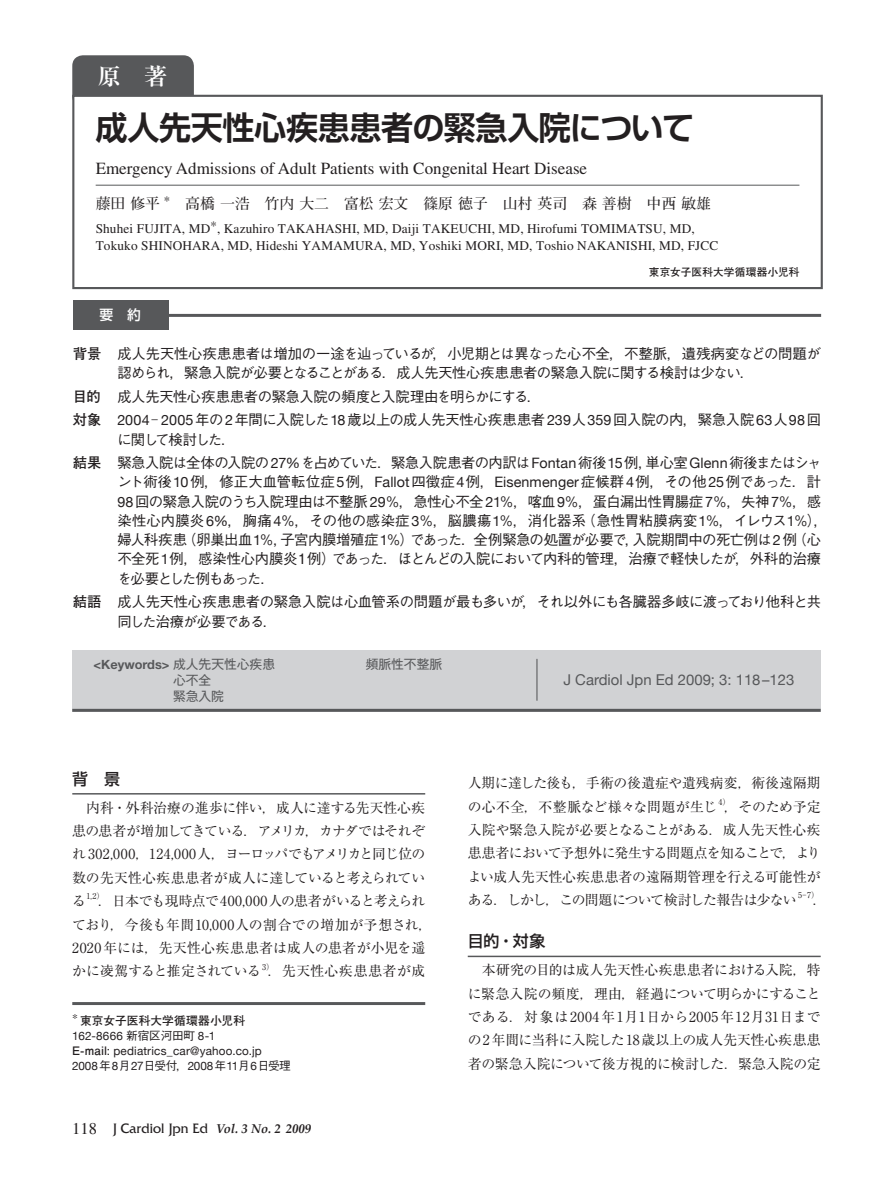
<style>
.page{position:relative;width:893px;height:1191px;background:#fff}
.page>*{position:absolute;margin:0;border:0;box-sizing:border-box;transform-origin:0 0}
.t1{font:700 32.4px "Shin Go Pro De";letter-spacing:-.015em;color:#231f20}
.t2{font:700 23.4px "Ryumin Pro";color:#fff}
.t3{font:16.95px "Times";color:#231f20}
.t4{font:500 15.9px "Shin Go Pro";color:#231f20}
.t5{font:700 14.85px "Futo Min A101 Pro";color:#231f20}
.t6{font:14.85px "Helvetica Neue";color:#57585a}
.t7{font:500 14.4px/19.2px "Gothic BBB Pro";letter-spacing:-.035em;color:#231f20}
.t8{font:500 14.4px/23.5px "Gothic BBB Pro";letter-spacing:-.055em;color:#231f20}
.t9{font:14.4px "Friz Quadrata";color:#231f20}
.t10{font:13.8px/23.4px "Ryumin Pro";letter-spacing:-.01em;color:#231f20;text-align:justify}
.t11{font:13.8px/23.4px "Ryumin Pro";letter-spacing:.01em;color:#231f20}
.t12{font:13.8px "Ryumin Pro";letter-spacing:.035em;color:#231f20}
.t13{font:500 13.8px "Shin Go Pro";color:#fff}
.t14{font:13.35px/17px "Times";letter-spacing:.01em;color:#231f20}
.t15{font:700 12.75px "Helvetica Neue";color:#57585a}
.t16{font:12.75px/15.9px "Gothic MB101 Pro";color:#57585a}
.t17{font:11.7px/14.9px "Helvetica Neue";letter-spacing:.015em;color:#231f20}
.t18{font:700 11.7px "Futo Go B101 Pro";letter-spacing:.005em;color:#231f20}
.t19{font:700 10.65px "Futo Go B101 Pro";letter-spacing:.01em;color:#231f20}
.t20{font:8.1px "Ryumin Pro";color:#231f20}
.s1{font-family:"Futo Go B101 Pro";font-weight:700}
.s2{font-family:"Helvetica Neue";font-weight:400}
.s3{font-family:"Ryumin Pro";font-weight:400}
.s4{font-family:"Gothic MB101 Pro";font-weight:400}
.s5{font-family:"Gothic BBB Pro";font-weight:500}
.s6{font-family:"Times";font-size:16.5px}
.s7{font-family:"Palatino";font-weight:700;font-style:italic;font-size:12.75px}
</style>
<div class="page">
<hr style="left:94px;top:314px;width:727px;height:3px;background:#57585a">
<div style="left:73px;top:300px;width:95px;height:30px;background:#57585a"></div>
<div style="left:72px;top:55px;width:122px;height:52px;background:#57585a;border-radius:11px"></div>
<div style="left:73px;top:96px;width:749px;height:192px;background:#fff"></div>
<hr style="left:96px;top:185px;width:703px;height:1px;background:#57585a">
<div style="left:72px;top:95px;width:751px;height:194px;border:2px solid #57585a"></div>
<div style="left:72px;top:650px;width:749px;height:62px;background:#d1d2d4"></div>
<hr style="left:72px;top:709px;width:749px;height:3px;background:#57585a">
<hr style="left:536px;top:659px;width:1px;height:41px;background:#57585a">
<hr style="left:72px;top:1002px;width:353px;height:3px;background:#57585a">
<hr style="left:72px;top:793px;width:353px;height:1px;background:#57585a">
<hr style="left:468px;top:955px;width:353px;height:2px;background:#57585a">
<h2 class="t2" style="left:97px;top:57px;width:72px">原　著</h2>
<h1 class="t1" style="left:96px;top:101px;width:600px">成人先天性心疾患患者の緊急入院について</h1>
<p class="t3" style="left:96px;top:159px;width:493px">Emergency Admissions of Adult Patients with Congenital Heart Disease</p>
<p class="t5" style="left:96px;top:192px;width:617px">藤田 修平 <sup>*</sup>　高橋 一浩　竹内 大二　富松 宏文　篠原 徳子　山村 英司　森 善樹　中西 敏雄</p>
<p class="t14" style="left:96px;top:220px;width:624px">Shuhei FUJITA, MD<sup>*</sup>, Kazuhiro TAKAHASHI, MD, Daiji TAKEUCHI, MD, Hirofumi TOMIMATSU, MD,<br>Tokuko SHINOHARA, MD, Hideshi YAMAMURA, MD, Yoshiki MORI, MD, Toshio NAKANISHI, MD, FJCC</p>
<p class="t19" style="left:649px;top:263px;width:152px">東京女子医科大学循環器小児科</p>
<p class="t13" style="left:99px;top:304px;width:43px">要　約</p>
<p class="t7" style="left:117px;top:342px;width:705px;text-indent:-45px"><span class="s1">背景</span> 成人先天性心疾患患者は増加の一途を辿っているが，小児期とは異なった心不全，不整脈，遺残病変などの問題が認められ，緊急入院が必要となることがある．成人先天性心疾患患者の緊急入院に関する検討は少ない．</p>
<p class="t7" style="left:73px;top:383px;width:750px;line-height:23.5px"><span class="s1">目的</span> 成人先天性心疾患患者の緊急入院の頻度と入院理由を明らかにする．<br><span class="s1">対象</span> <span class="s2">2004</span><span class="s3">–</span> <span class="s2">2005</span>年の<span class="s2">2</span>年間に入院した<span class="s2">18</span>歳以上の成人先天性心疾患患者<span class="s2">239</span>人<span class="s2">359</span>回入院の内，緊急入院<span class="s2">63</span>人<span class="s2">98</span>回</p>
<p class="t8" style="left:73px;top:425px;width:750px;text-indent:45px">に関して検討した．<br><span class="s1">結果</span> 緊急入院は全体の入院の<span class="s2">27%</span>を占めていた．緊急入院患者の内訳は<span class="s2">Fontan</span> 術後<span class="s2">15</span>例，単心室<span class="s2">Glenn</span> 術後またはシャ</p>
<p class="t7" style="left:117px;top:470px;width:712px">ント術後<span class="s2">10</span>例，修正大血管転位症<span class="s2">5</span>例，<span class="s2">Fallot</span>四徴症<span class="s2">4</span>例，<span class="s2">Eisenmenger</span>症候群<span class="s2">4</span>例，その他<span class="s2">25</span>例であった．計<span class="s2">98</span>回の緊急入院のうち入院理由は不整脈 <span class="s2">29</span>％，急性心不全 <span class="s2">21</span>％，喀血<span class="s2">9</span>％，蛋白漏出性胃腸症<span class="s2">7</span>％，失神<span class="s2">7</span>％，感染性心内膜炎<span class="s2">6%</span>，胸痛<span class="s2">4</span>％，その他の感染症<span class="s2">3</span>％，脳膿瘍<span class="s2">1</span>％，消化器系（急性胃粘膜病変<span class="s2">1</span>％，イレウス<span class="s2">1</span>％），婦人科疾患（卵巣出血<span class="s2">1</span>％，子宮内膜増殖症<span class="s2">1</span>％）であった．全例緊急の処置が必要で，入院期間中の死亡例は<span class="s2">2</span> 例（心不全死<span class="s2">1</span>例，感染性心内膜炎１例）であった．ほとんどの入院において内科的管理，治療で軽快したが，外科的治療を必要とした例もあった．</p>
<p class="t7" style="left:117px;top:590px;width:705px;text-indent:-45px"><span class="s1">結語</span> 成人先天性心疾患患者の緊急入院は心血管系の問題が最も多いが，それ以外にも各臓器多岐に渡っており他科と共同した治療が必要である．</p>
<p class="t15" style="left:94px;top:656px;width:183px">&lt;Keywords&gt; <span class="s4">成人先天性心疾患</span></p>
<p class="t16" style="left:173px;top:671px;width:53px">心不全緊急入院</p>
<p class="t16" style="left:366px;top:655px;width:78px">頻脈性不整脈</p>
<p class="t6" style="left:563px;top:671px;width:232px">J Cardiol Jpn Ed 2009; 3: 118–123</p>
<p class="t4" style="left:72px;top:765px;width:49px">背　景</p>
<p class="t10" style="left:72px;top:795px;width:354px">　内科・外科治療の進歩に伴い，成人に達する先天性心疾患の患者が増加してきている．アメリカ，カナダではそれぞれ302,000，124,000人，ヨーロッパでもアメリカと同じ位の数の先天性心疾患患者が成人に達していると考えられている</p>
<p class="t20" style="left:86px;top:890px;width:20px">1,2）</p>
<p class="t11" style="left:72px;top:888px;width:361px;text-indent:26px">．日本でも現時点で400,000人の患者がいると考えられており，今後も年間10,000人の割合での増加が予想され，<br>2020年には，先天性心疾患患者は成人の患者が小児を遥かに凌駕すると推定されている</p>
<p class="t20" style="left:262px;top:960px;width:13px">3）</p>
<p class="t12" style="left:268px;top:960px;width:159px">．先天性心疾患患者が成</p>
<p class="t18" style="left:72px;top:1011px;width:174px"><sup>*</sup>東京女子医科大学循環器小児科</p>
<p class="t17" style="left:72px;top:1028px;width:220px">162-8666 <span class="s5">新宿区河田町</span> 8-1<br><span class="s1">E-mail</span>: pediatrics_car@yahoo.co.jp<br>2008<span class="s5">年</span>8<span class="s5">月</span>27<span class="s5">日受付，</span>2008<span class="s5">年</span>11<span class="s5">月</span>6<span class="s5">日受理</span></p>
<p class="t9" style="left:72px;top:1120px;width:240px"><span class="s6">118</span> J Cardiol Jpn Ed <span class="s7">Vol. 3 No. 2 2009</span></p>
<p class="t10" style="left:468px;top:770px;width:354px">人期に達した後も，手術の後遺症や遺残病変，術後遠隔期の心不全，不整脈など様々な問題が生じ</p>
<p class="t20" style="left:718px;top:795px;width:14px">4）</p>
<p class="t10" style="left:468px;top:793px;width:354px;text-indent:256px">，そのため予定入院や緊急入院が必要となることがある．成人先天性心疾患患者において予想外に発生する問題点を知ることで，よりよい成人先天性心疾患患者の遠隔期管理を行える可能性がある．しかし，この問題について検討した報告は少ない</p>
<p class="t20" style="left:798px;top:889px;width:23px">5–7）</p>
<p class="t10" style="left:813px;top:887px;width:15px">．</p>
<p class="t4" style="left:468px;top:928px;width:79px">目的・対象</p>
<p class="t10" style="left:468px;top:957px;width:354px">　本研究の目的は成人先天性心疾患患者における入院，特に緊急入院の頻度，理由，経過について明らかにすることである．対象は2004年1月1日から2005年12月31日までの2年間に当科に入院した18歳以上の成人先天性心疾患患者の緊急入院について後方視的に検討した．緊急入院の定</p>
</div>
